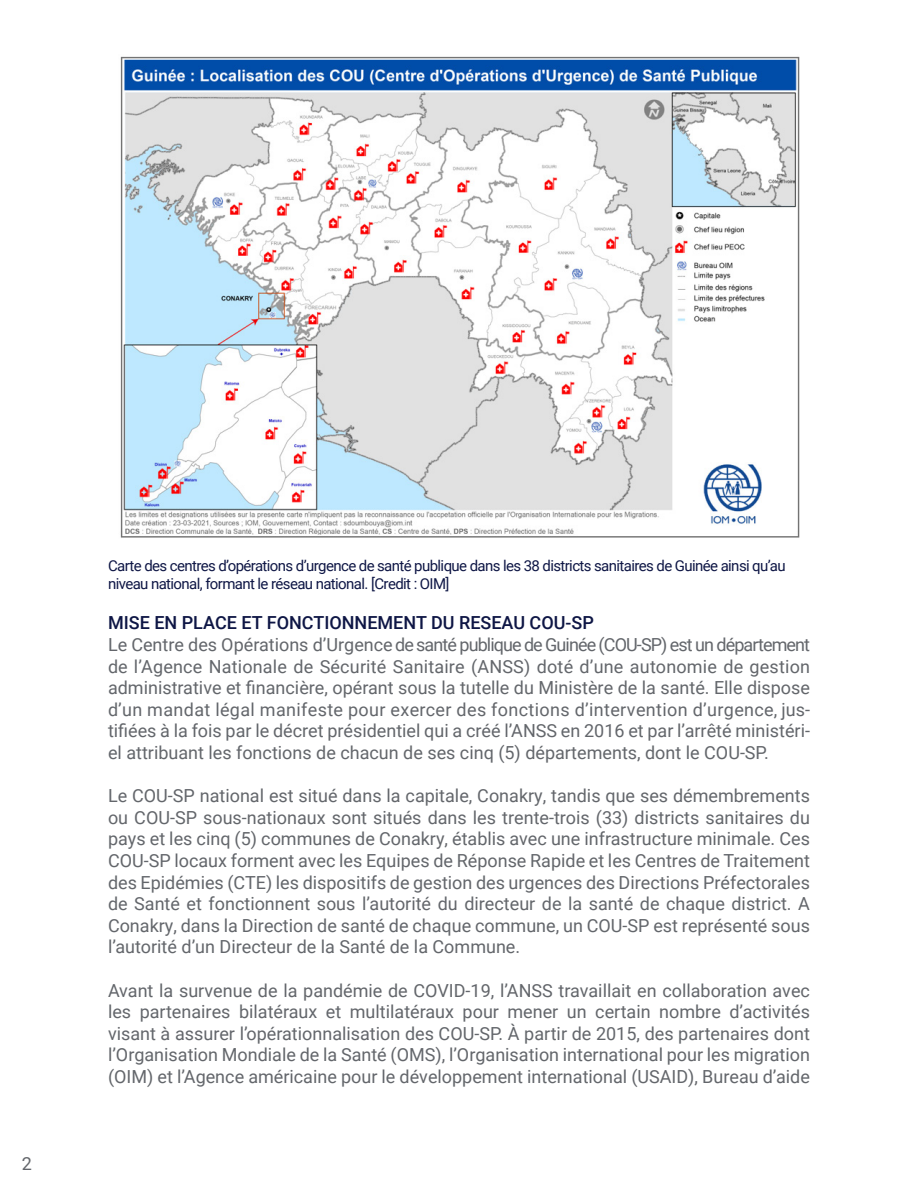
<style>
.page{position:relative;width:918px;height:1188px;background:#fff}
.page>*{position:absolute;margin:0;border:0;box-sizing:border-box;transform-origin:0 0}
.t1{font:18px/21.6px "Roboto";color:#63666b;text-align:justify}
.t2{font:500 18px "Roboto";color:#0e1645}
.t3{font:15px/18px "Roboto";letter-spacing:-.04em;color:#0e1645}
</style>
<div class="page">
<img style="left:120px;top:56px;width:680px;height:482px">
<p class="t1" style="left:22px;top:1153px;width:12px">2</p>
<p class="t3" style="left:108px;top:556px;width:679px">Carte des centres d’opérations d’urgence de santé publique dans les 38 districts sanitaires de Guinée ainsi qu’au niveau national, formant le réseau national. [Credit : OIM]</p>
<p class="t2" style="left:108px;top:610px;width:487px">MISE EN PLACE ET FONCTIONNEMENT DU RESEAU COU-SP</p>
<p class="t1" style="left:108px;top:633px;width:704px">Le Centre des Opérations d’Urgence de santé publique de Guinée (COU-SP) est un département de l’Agence Nationale de Sécurité Sanitaire (ANSS) doté d’une autonomie de gestion administrative et financière, opérant sous la tutelle du Ministère de la santé. Elle dispose d’un mandat légal manifeste pour exercer des fonctions d’intervention d’urgence, jus&shy;tifiées à la fois par le décret présidentiel qui a créé l’ANSS en 2016 et par l’arrêté ministéri&shy;el attribuant les fonctions de chacun de ses cinq (5) départements, dont le COU-SP.</p>
<p class="t1" style="left:108px;top:784px;width:704px">Le COU-SP national est situé dans la capitale, Conakry, tandis que ses démembrements ou COU-SP sous-nationaux sont situés dans les trente-trois (33) districts sanitaires du pays et les cinq (5) communes de Conakry, établis avec une infrastructure minimale. Ces COU-SP locaux forment avec les Equipes de Réponse Rapide et les Centres de Traitement des Epidémies (CTE) les dispositifs de gestion des urgences des Directions Préfectorales de Santé et fonctionnent sous l’autorité du directeur de la santé de chaque district. A Conakry, dans la Direction de santé de chaque commune, un COU-SP est représenté sous l’autorité d’un Directeur de la Santé de la Commune.</p>
<p class="t1" style="left:108px;top:979px;width:704px">Avant la survenue de la pandémie de COVID-19, l’ANSS travaillait en collaboration avec les partenaires bilatéraux et multilatéraux pour mener un certain nombre d’activités visant à assurer l’opérationnalisation des COU-SP. À partir de 2015, des partenaires dont l’Organisation Mondiale de la Santé (OMS), l’Organisation international pour les migration (OIM) et l’Agence américaine pour le développement international (USAID), Bureau d’aide</p>
</div>
